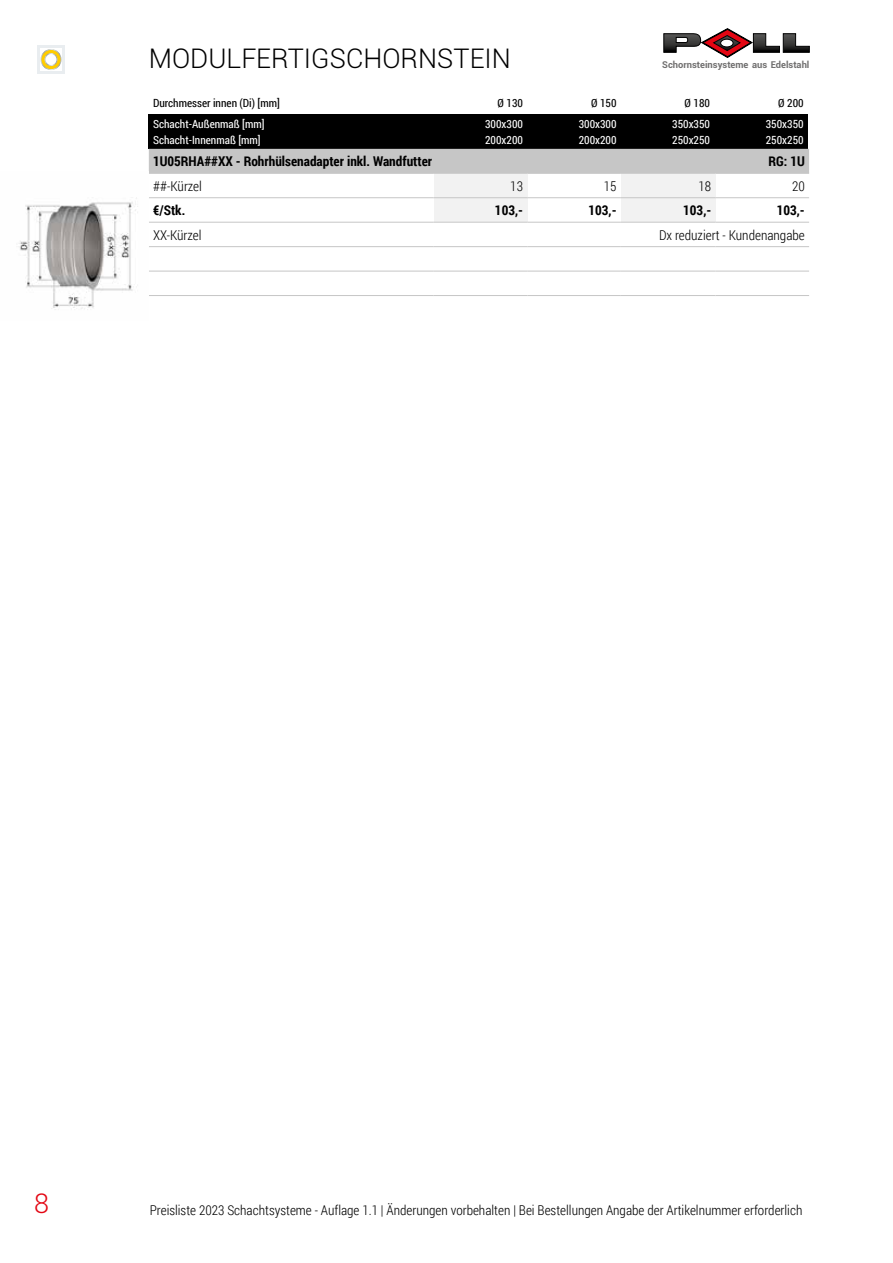
<style>
.page{position:relative;width:893px;height:1263px;background:#fff}
.page>*{position:absolute;margin:0;border:0;box-sizing:border-box;transform-origin:0 0}
.t1{font:300 27px "Roboto";color:#000}
.t2{font:300 27px "Roboto";color:#e30613}
.t3{font:300 13.5px "Roboto Condensed";color:#000}
.t4{font:700 13.5px "Roboto Condensed";color:#000}
.t5{font:11.25px "Roboto Condensed";color:#fff}
.t6{font:11.25px "Roboto Condensed";color:#000}
.t7{font:700 9.3px "Roboto";color:#706f6f}
</style>
<div class="page">
<div style="left:149px;top:115px;width:659px;height:34px;background:#000"></div>
<svg style="left:663px;top:28px;width:147px;height:30px"></svg>
<svg style="left:41px;top:49px;width:20px;height:21px"></svg>
<div style="left:41px;top:49px;width:20px;height:21px;border:1px solid #fff;border-radius:50%"></div>
<div style="left:45px;top:54px;width:12px;height:12px;background:#fff;border-radius:50%"></div>
<div style="left:45px;top:53px;width:12px;height:13px;border:1px solid #fff;border-radius:50%"></div>
<hr style="left:63px;top:48px;width:2px;height:26px;background:#e9edf0">
<hr style="left:37px;top:46px;width:2px;height:25px;background:#e9edf0">
<hr style="left:37px;top:71px;width:26px;height:3px;background:#e9edf0">
<hr style="left:39px;top:46px;width:26px;height:2px;background:#e9edf0">
<div style="left:149px;top:149px;width:660px;height:24px;background:#c6c6c6"></div>
<div style="left:434px;top:173px;width:93px;height:25px;background:#f2f2f2"></div>
<div style="left:621px;top:173px;width:95px;height:25px;background:#f2f2f2"></div>
<svg style="left:149px;top:198px;width:660px;height:73px"></svg>
<div style="left:434px;top:198px;width:93px;height:24px;background:#f2f2f2"></div>
<div style="left:621px;top:198px;width:95px;height:24px;background:#f2f2f2"></div>
<hr style="left:149px;top:222px;width:285px;height:1px;background:#c6c6c6">
<hr style="left:149px;top:246px;width:285px;height:1px;background:#c6c6c6">
<hr style="left:149px;top:271px;width:285px;height:1px;background:#c6c6c6">
<hr style="left:149px;top:295px;width:285px;height:1px;background:#c6c6c6">
<hr style="left:434px;top:222px;width:93px;height:1px;background:#c6c6c6">
<hr style="left:527px;top:222px;width:94px;height:1px;background:#c6c6c6">
<hr style="left:621px;top:222px;width:95px;height:1px;background:#c6c6c6">
<hr style="left:716px;top:222px;width:93px;height:1px;background:#c6c6c6">
<hr style="left:434px;top:246px;width:93px;height:1px;background:#c6c6c6">
<hr style="left:527px;top:246px;width:94px;height:1px;background:#c6c6c6">
<hr style="left:621px;top:246px;width:95px;height:1px;background:#c6c6c6">
<hr style="left:716px;top:246px;width:93px;height:1px;background:#c6c6c6">
<hr style="left:434px;top:271px;width:93px;height:1px;background:#c6c6c6">
<hr style="left:527px;top:271px;width:94px;height:1px;background:#c6c6c6">
<hr style="left:621px;top:271px;width:95px;height:1px;background:#c6c6c6">
<hr style="left:716px;top:271px;width:93px;height:1px;background:#c6c6c6">
<hr style="left:434px;top:295px;width:93px;height:1px;background:#c6c6c6">
<hr style="left:527px;top:295px;width:94px;height:1px;background:#c6c6c6">
<hr style="left:621px;top:295px;width:95px;height:1px;background:#c6c6c6">
<hr style="left:716px;top:295px;width:93px;height:1px;background:#c6c6c6">
<hr style="left:149px;top:197px;width:285px;height:1px;background:#c6c6c6">
<hr style="left:434px;top:197px;width:93px;height:1px;background:#c6c6c6">
<hr style="left:527px;top:197px;width:94px;height:1px;background:#c6c6c6">
<hr style="left:621px;top:197px;width:95px;height:1px;background:#c6c6c6">
<hr style="left:716px;top:197px;width:93px;height:1px;background:#c6c6c6">
<hr style="left:149px;top:173px;width:285px;height:1px;background:#c6c6c6">
<hr style="left:434px;top:173px;width:93px;height:1px;background:#c6c6c6">
<hr style="left:527px;top:173px;width:94px;height:1px;background:#c6c6c6">
<hr style="left:621px;top:173px;width:95px;height:1px;background:#c6c6c6">
<hr style="left:716px;top:173px;width:93px;height:1px;background:#c6c6c6">
<img style="left:19px;top:197px;width:119px;height:113px">
<h1 class="t1" style="left:149px;top:40px;width:364px">MODULFERTIGSCHORNSTEIN</h1>
<p class="t7" style="left:662px;top:58px;width:149px">Schornsteinsysteme aus Edelstahl</p>
<p class="t6" style="left:153px;top:95px;width:128px">Durchmesser innen (Di) [mm]</p>
<p class="t6" style="left:497px;top:95px;width:27px">Ø 130</p>
<p class="t6" style="left:591px;top:95px;width:27px">Ø 150</p>
<p class="t6" style="left:685px;top:95px;width:27px">Ø 180</p>
<p class="t6" style="left:778px;top:95px;width:27px">Ø 200</p>
<p class="t5" style="left:153px;top:116px;width:113px">Schacht-Außenmaß [mm]</p>
<p class="t5" style="left:485px;top:116px;width:39px">300x300</p>
<p class="t5" style="left:579px;top:116px;width:39px">300x300</p>
<p class="t5" style="left:672px;top:116px;width:39px">350x350</p>
<p class="t5" style="left:766px;top:116px;width:39px">350x350</p>
<p class="t5" style="left:153px;top:132px;width:109px">Schacht-Innenmaß [mm]</p>
<p class="t5" style="left:485px;top:132px;width:39px">200x200</p>
<p class="t5" style="left:579px;top:132px;width:39px">200x200</p>
<p class="t5" style="left:672px;top:132px;width:39px">250x250</p>
<p class="t5" style="left:766px;top:132px;width:39px">250x250</p>
<p class="t4" style="left:153px;top:152px;width:281px">1U05RHA##XX - Rohrhülsenadapter inkl. Wandfutter</p>
<p class="t4" style="left:768px;top:152px;width:38px">RG: 1U</p>
<p class="t3" style="left:153px;top:176px;width:50px">##-Kürzel</p>
<p class="t3" style="left:510px;top:176px;width:14px">13</p>
<p class="t3" style="left:604px;top:176px;width:14px">15</p>
<p class="t3" style="left:699px;top:176px;width:14px">18</p>
<p class="t3" style="left:792px;top:176px;width:14px">20</p>
<p class="t4" style="left:153px;top:201px;width:34px">€/Stk.</p>
<p class="t4" style="left:495px;top:201px;width:30px">103,-</p>
<p class="t4" style="left:588px;top:201px;width:30px">103,-</p>
<p class="t4" style="left:683px;top:201px;width:30px">103,-</p>
<p class="t4" style="left:777px;top:201px;width:30px">103,-</p>
<p class="t3" style="left:153px;top:225px;width:50px">XX-Kürzel</p>
<p class="t3" style="left:659px;top:225px;width:147px">Dx reduziert - Kundenangabe</p>
<h1 class="t2" style="left:34px;top:1185px;width:16px">8</h1>
<p class="t3" style="left:150px;top:1201px;width:654px">Preisliste 2023 Schachtsysteme - Auflage 1.1 | Änderungen vorbehalten | Bei Bestellungen Angabe der Artikelnummer erforderlich</p>
</div>
